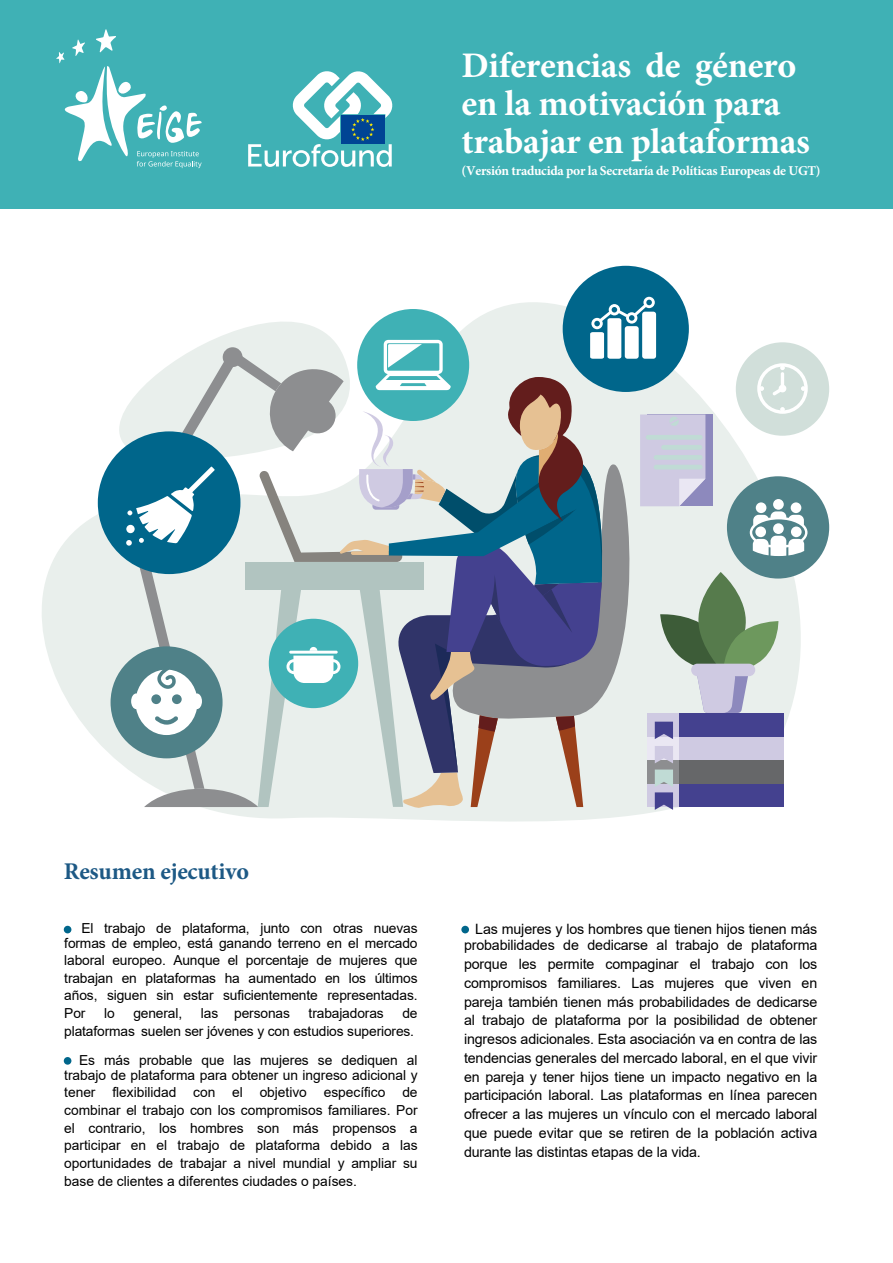
<style>
.page{position:relative;width:893px;height:1263px;background:#fff}
.page>*{position:absolute;margin:0;border:0;box-sizing:border-box;transform-origin:0 0}
.t1{font:700 36px/38.2px "Minion Pro";letter-spacing:-.01em;color:#fff}
.t2{font:700 24px "Minion Pro";letter-spacing:-.01em;color:#1d5985}
.t3{font:14.25px/18.8px "Arial";letter-spacing:-.01em;color:#000;text-align:right}
.t4{font:13.8px/17.7px "Arial";letter-spacing:-.01em;color:#000;text-align:right}
.t5{font:13.8px "Arial";letter-spacing:-.01em;color:#000}
.t6{font:700 13.5px "Minion Pro";letter-spacing:-.02em;color:#fff}
.s1{font-style:inherit}
</style>
<div class="page">
<div style="left:64px;top:926px;width:7px;height:7px;background:#00668b;border-radius:50%"></div>
<div style="left:64px;top:1057px;width:7px;height:8px;background:#00668b;border-radius:50%"></div>
<div style="left:461px;top:926px;width:8px;height:7px;background:#00668b;border-radius:50%"></div>
<div style="left:0;top:0;width:893px;height:208px;background:#3fb1b5"></div>
<svg style="left:42px;top:286px;width:788px;height:536px"></svg>
<svg style="left:42px;top:286px;width:349px;height:181px"></svg>
<div style="left:111px;top:646px;width:112px;height:112px;background:#4f8188;border-radius:50%"></div>
<div style="left:563px;top:266px;width:126px;height:126px;background:#00668b;border-radius:50%"></div>
<div style="left:98px;top:431px;width:142px;height:143px;background:#00668b;border-radius:50%"></div>
<div style="left:736px;top:342px;width:93px;height:94px;background:#d1dfda;border-radius:50%"></div>
<div style="left:727px;top:476px;width:102px;height:102px;background:#4f8188;border-radius:50%"></div>
<svg style="left:56px;top:29px;width:146px;height:139px"></svg>
<svg style="left:248px;top:71px;width:145px;height:96px"></svg>
<svg style="left:126px;top:297px;width:682px;height:513px"></svg>
<h1 class="t1" style="left:461px;top:46px;width:350px">Diferencias de género en la motivación para trabajar en plataformas</h1>
<p class="t6" style="left:462px;top:161px;width:360px">(Versión traducida por la Secretaría de Políticas Europeas de UGT)</p>
<h2 class="t2" style="left:64px;top:854px;width:187px">Resumen ejecutivo</h2>
<p class="t4" style="left:64px;top:920px;width:355px;line-height:14.9px">El trabajo de plataforma, junto con otras nuevas formas de empleo, está ganando terreno en el mercado</p>
<p class="t4" style="left:64px;top:951px;width:355px;text-align:justify">laboral europeo. Aunque el porcentaje de mujeres que trabajan en plataformas ha aumentado en los últimos años, siguen sin estar suficientemente representadas.<br>Por</p>
<p class="t4" style="left:64px;top:1004px;width:355px">de<br>plataformas suelen ser jóvenes y con estudios superiores.</p>
<p class="t4" style="left:64px;top:1052px;width:355px;line-height:15px">Es más probable que las mujeres se dediquen al trabajo de plataforma para obtener un ingreso adicional y</p>
<p class="t4" style="left:64px;top:1083px;width:355px;text-align:justify">tener flexibilidad con el objetivo específico de combinar el trabajo con los compromisos familiares. Por el contrario, los hombres son más propensos a participar en el trabajo de plataforma debido a las oportunidades de trabajar a nivel mundial y ampliar su base de clientes a diferentes ciudades o países.</p>
<p class="t4" style="left:104px;top:1004px;width:12px">lo</p>
<p class="t4" style="left:133px;top:1004px;width:50px">general,</p>
<p class="t5" style="left:201px;top:1004px;width:91px">las personas</p>
<p class="t4" style="left:309px;top:1004px;width:77px">trabajador<span class="s1">a</span>s</p>
<p class="t3" style="left:464px;top:921px;width:355px;line-height:16.4px">Las mujeres y los hombres que tienen hijos tienen más probabilidades de dedicarse al trabajo de plataforma</p>
<p class="t3" style="left:464px;top:954px;width:355px;text-align:justify">porque les permite compaginar el trabajo con los compromisos familiares. Las mujeres que viven en pareja también tienen más probabilidades de dedicarse al trabajo de plataforma por la posibilidad de obtener ingresos adicionales. Esta asociación va en contra de las tendencias generales del mercado laboral, en el que vivir en pareja y tener hijos tiene un impacto negativo en la participación laboral. Las plataformas en línea parecen ofrecer a las mujeres un vínculo con el mercado laboral que puede evitar que se retiren de la población activa durante las distintas etapas de la vida.</p>
</div>
